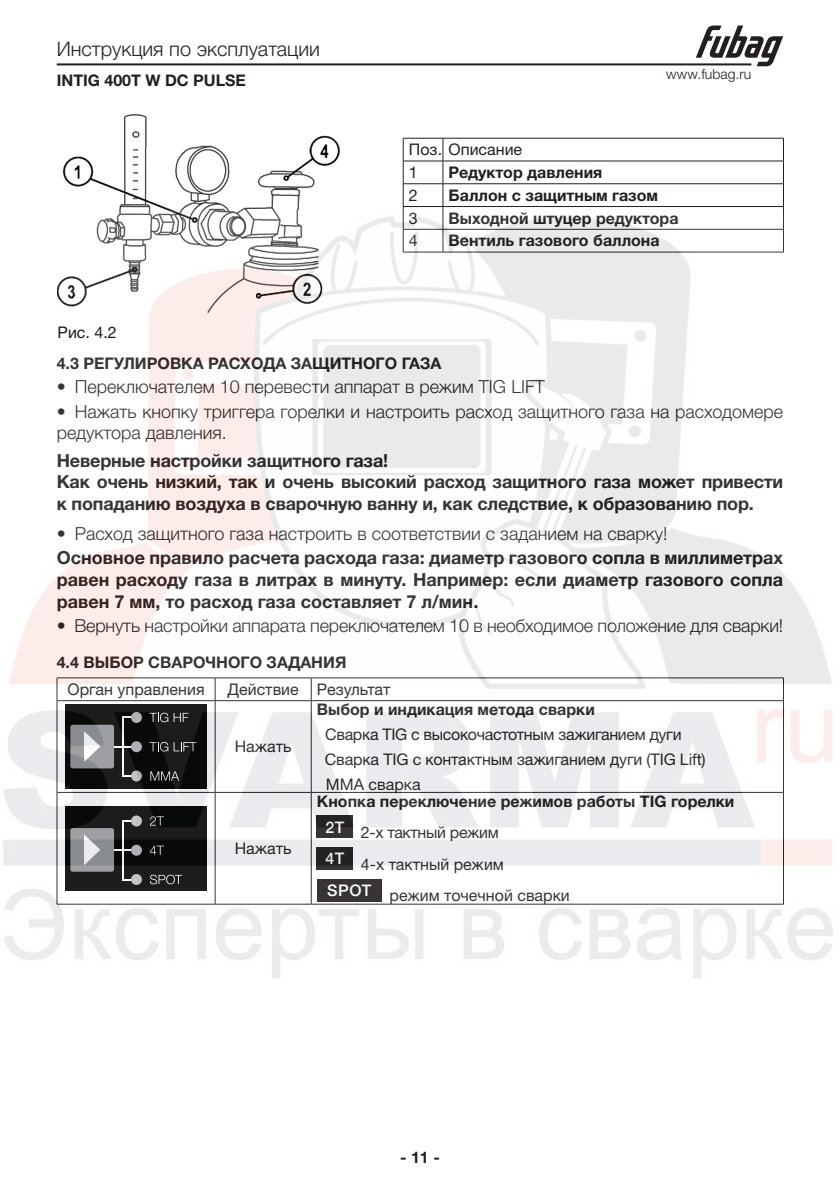
<style>
.page{position:relative;width:840px;height:1191px;background:#fff}
.page>*{position:absolute;margin:0;border:0;box-sizing:border-box;transform-origin:0 0}
.t1{font:300 20px "Helvetica Neue LTW1 G";color:#231f20}
.t2{font:700 18px/21.6px "Helvetica Neue LTW1 G";letter-spacing:-.01em;color:#231f20}
.t3{font:300 18px/21.6px "Helvetica Neue LTW1 G";color:#231f20}
.t4{font:16px/24.8px "Helvetica Neue LTW1 G";letter-spacing:-.01em;color:#231f20}
.t5{font:700 16px/30.6px "Helvetica Neue LTW1 G";color:#231f20}
.t6{font:300 14px "Helvetica Neue LTW1 G";color:#231f20}
.s1{font-weight:400;color:#000}
.s2{font-weight:300}
.s3{font-weight:400}
.s4{font-weight:700}
</style>
<div class="page">
<hr style="left:57px;top:63px;width:694px;height:2px;background:#231f20">
<svg style="left:695px;top:26px;width:87px;height:40px"></svg>
<img style="left:63px;top:114px;width:277px;height:96px">
<hr style="left:403px;top:138px;width:39px;height:1px;background:#231f20">
<hr style="left:442px;top:138px;width:341px;height:1px;background:#231f20">
<hr style="left:403px;top:161px;width:39px;height:1px;background:#231f20">
<hr style="left:442px;top:161px;width:341px;height:1px;background:#231f20">
<hr style="left:403px;top:183px;width:39px;height:1px;background:#231f20">
<hr style="left:442px;top:183px;width:341px;height:1px;background:#231f20">
<hr style="left:403px;top:206px;width:39px;height:1px;background:#231f20">
<hr style="left:442px;top:206px;width:341px;height:1px;background:#231f20">
<svg style="left:402px;top:138px;width:1px;height:72px"></svg>
<svg style="left:442px;top:138px;width:1px;height:72px"></svg>
<img style="left:3px;top:210px;width:830px;height:768px">
<p class="t1" style="left:57px;top:37px;width:264px">Инструкция по эксплуатации</p>
<p class="t5" style="left:57px;top:64px;width:191px">INTIG 400T W DC PULSE</p>
<p class="t4" style="left:408px;top:138px;width:115px;line-height:22.8px">Поз. Описание<br>1</p>
<p class="t5" style="left:448px;top:157px;width:155px">Редуктор давления</p>
<p class="t6" style="left:665px;top:66px;width:87px">www.fubag.ru</p>
<p class="t4" style="left:408px;top:183px;width:10px">2</p>
<p class="t5" style="left:448px;top:180px;width:211px">Баллон с защитным газом</p>
<p class="t4" style="left:408px;top:205px;width:10px">3</p>
<p class="t5" style="left:448px;top:202px;width:231px">Выходной штуцер редуктора</p>
<p class="t4" style="left:408px;top:228px;width:10px">4</p>
<p class="t5" style="left:448px;top:225px;width:212px">Вентиль газового баллона</p>
<p class="t5" style="left:57px;top:317px;width:386px"><span class="s1">Рис. 4.2<br></span>4.3 РЕГУЛИРОВКА РАСХОДА ЗАЩИТНОГО ГАЗА</p>
<p class="t3" style="left:57px;top:376px;width:489px">• Переключателем 10 перевести аппарат в режим TIG LIFT</p>
<p class="t3" style="left:57px;top:400px;width:727px">• Нажать кнопку триггера горелки и настроить расход защитного газа на расходомере редуктора давления.</p>
<p class="t2" style="left:57px;top:449px;width:727px">Неверные настройки защитного газа!<br>Как очень низкий, так и очень высокий расход защитного газа может привести к попаданию воздуха в сварочную ванну и, как следствие, к образованию пор.</p>
<p class="t2" style="left:57px;top:521px;width:727px;line-height:24.4px"><span class="s2">• Расход защитного газа настроить в соответствии с заданием на сварку!<br></span>Основное правило расчета расхода газа: диаметр газового сопла в миллиметрах</p>
<p class="t2" style="left:57px;top:569px;width:727px">равен расходу газа в литрах в минуту. Например: если диаметр газового сопла равен 7 мм, то расход газа составляет 7 л/мин.</p>
<p class="t3" style="left:57px;top:615px;width:727px">• Вернуть настройки аппарата переключателем 10 в необходимое положение для сварки!</p>
<p class="t5" style="left:67px;top:649px;width:280px;line-height:26.6px;text-indent:-11px">4.4 ВЫБОР СВАРОЧНОГО ЗАДАНИЯ<br><span class="s3">Орган управления</span></p>
<p class="t4" style="left:227px;top:677px;width:164px">Действие Результат</p>
<p class="t4" style="left:234px;top:734px;width:58px">Нажать</p>
<p class="t4" style="left:234px;top:835px;width:58px">Нажать</p>
<p class="t4" style="left:325px;top:696px;width:382px;text-indent:-8px"><span class="s4">Выбор и индикация метода сварки<br></span>Сварка TIG с высокочастотным зажиганием дуги Сварка TIG с контактным зажиганием дуги (TIG Lift)<br>MMA сварка</p>
<p class="t4" style="left:325px;top:785px;width:410px;line-height:31.6px;text-indent:-8px"><span class="s4">Кнопка переключение режимов работы TIG горелки<br></span><sup>2T</sup> 2-х тактный режим<br><sup>4T</sup> 4-х тактный режим<br><sup>SPOT</sup> режим точечной сварки</p>
<p class="t5" style="left:400px;top:1141px;width:41px">- 11 -</p>
</div>
